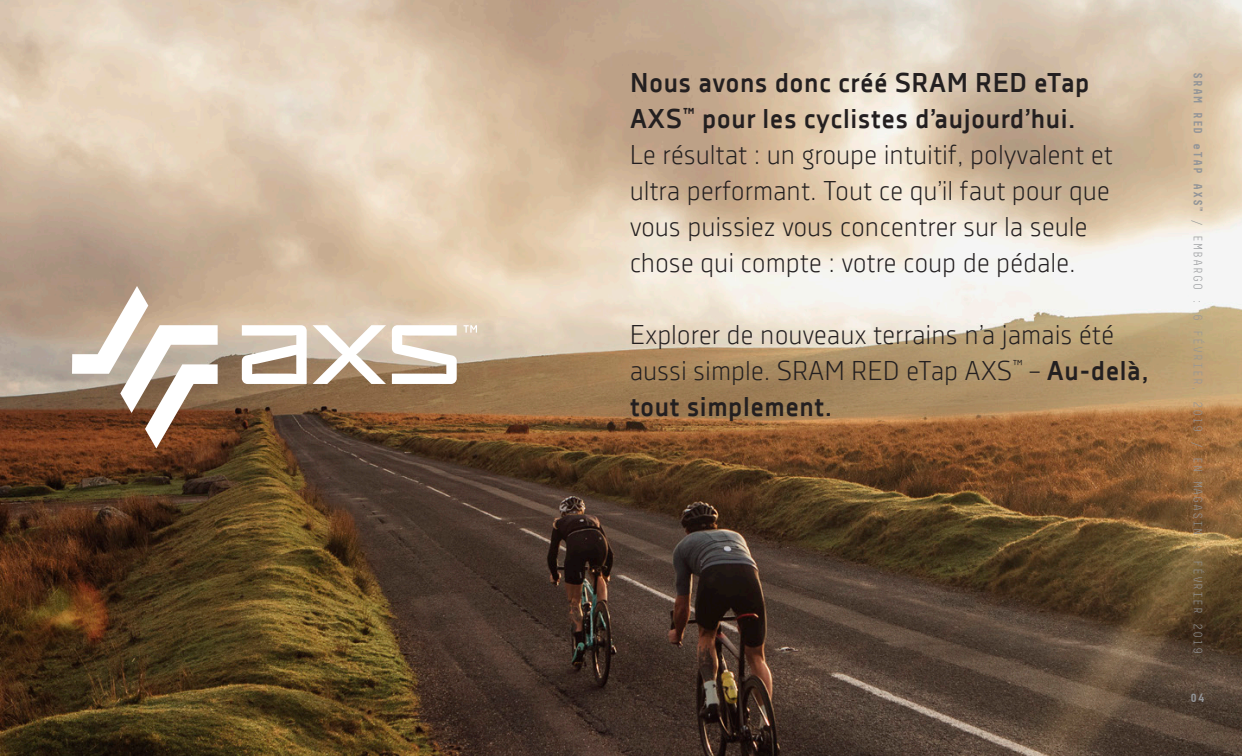
<style>
.page{position:relative;width:1242px;height:756px;background:#fff}
.page>*{position:absolute;margin:0;border:0;box-sizing:border-box;transform-origin:0 0}
.Text_1_BLK{font:300 27px/36px "Decima Nova W01";letter-spacing:.02em;color:#231f20}
.Text_1_BLK-2{font:700 27px/36px "Decima Nova W01";letter-spacing:.02em;color:#231f20}
.t1{font:300 12px "Decima Mono W01";letter-spacing:.06em;color:#939598}
.t2{font:700 12px "Decima Mono W01";color:#939598}
.s1{font-weight:700}
</style>
<div class="page">
<img style="left:0;top:0;width:1242px;height:756px">
<svg style="left:72px;top:286px;width:146px;height:162px"></svg>
<svg style="left:392px;top:325px;width:65px;height:59px"></svg>
<svg style="left:313px;top:325px;width:73px;height:59px"></svg>
<svg style="left:242px;top:325px;width:65px;height:59px"></svg>
<svg style="left:464px;top:325px;width:13px;height:8px"></svg>
<p class="Text_1_BLK-2" style="left:630px;top:65px;width:461px">Nous avons donc créé SRAM RED eTap<br>AXS<sup>™</sup> pour les cyclistes d’aujourd’hui.</p>
<p class="Text_1_BLK" style="left:630px;top:137px;width:484px">Le résultat : un groupe intuitif, polyvalent et ultra performant. Tout ce qu’il faut pour que vous puissiez vous concentrer sur la seule chose qui compte : votre coup de pédale.</p>
<p class="Text_1_BLK" style="left:630px;top:317px;width:520px">Explorer de nouveaux terrains n’a jamais été aussi simple. SRAM RED eTap AXS<sup>™</sup> – <span class="s1">Au-delà, tout simplement.</span></p>
<p class="t1" style="left:1205px;top:72px;width:584px;rotate:90deg"><span class="s1">SRAM RED eTAP AXS</span><sup>™</sup> / EMBARGO : 6 FÉVRIER, 2019 / EN MAGASIN : FÉVRIER 2019</p>
<p class="t2" style="left:1190px;top:691px;width:16px">04</p>
</div>
